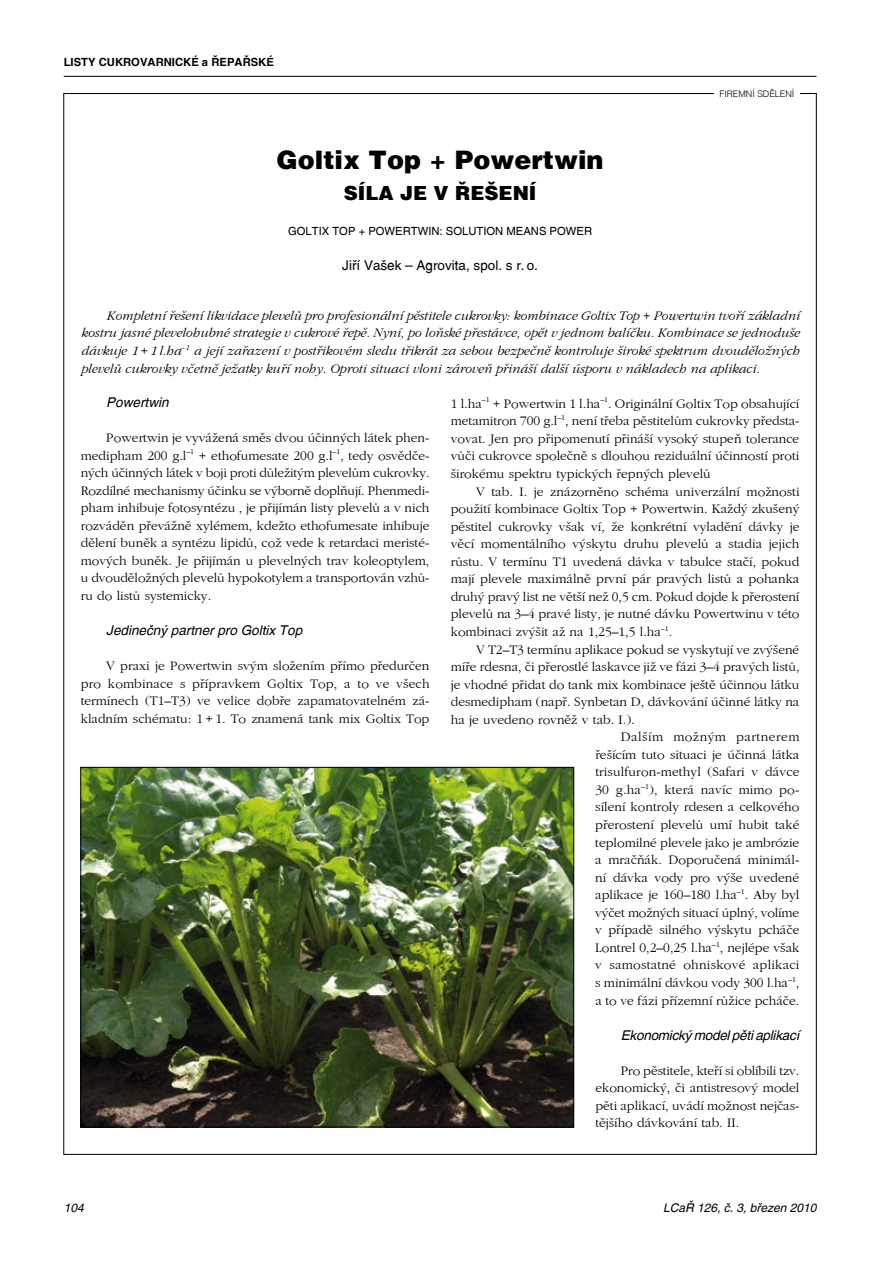
<style>
.page{position:relative;width:893px;height:1263px;background:#fff}
.page>*{position:absolute;margin:0;border:0;box-sizing:border-box;transform-origin:0 0}
.t1{font:25.5px "Switzerland Black Plain";color:#000}
.t2{font:19.5px "Switzerland Black Plain";color:#000}
.t3{font:13.5px/17.5px "Gatineau Plain";color:#000;text-align:justify}
.t4{font:italic 13.5px/17.5px "Gatineau";color:#000;text-align:justify}
.t5{font:italic 13.5px "Switzerland";color:#000}
.t6{font:13.5px "Switzerland Plain";color:#000}
.t7{font:italic 13.5px "Switzerland";letter-spacing:-.02em;color:#000}
.t8{font:italic 12px "Switzerland";color:#000}
.t9{font:11.25px "Switzerland Plain";color:#000}
.t10{font:700 11.25px "Switzerland";color:#000}
.t11{font:9px "Switzerland Light Plain";color:#000}
.s1{color:#fff}
</style>
<div class="page">
<hr style="left:64px;top:76px;width:752px;height:1px;background:#000">
<img style="left:82px;top:769px;width:490px;height:356px">
<p class="t10" style="left:64px;top:55px;width:212px">LISTY CUKROVARNICKÉ a ŘEPAŘSKÉ</p>
<p class="t11" style="left:719px;top:88px;width:82px">FIREMNÍ SDĚLENÍ <span class="s1">.</span></p>
<h1 class="t1" style="left:277px;top:143px;width:328px">Goltix Top + Powertwin</h1>
<h2 class="t2" style="left:344px;top:180px;width:194px">Síla je v řešení</h2>
<p class="t9" style="left:288px;top:224px;width:306px">GOLTIX TOP + POWERTWIN: SOLUTION MEANS POWER</p>
<p class="t6" style="left:342px;top:257px;width:197px">JIŘÍ VAŠEK – AGROVITA, SPOL. S R. O.</p>
<p class="t4" style="left:81px;top:307px;width:720px;text-indent:26px">Kompletní řešení likvidace plevelů pro profesionální pěstitele cukrovky: kombinace Goltix Top + Powertwin tvoří základní kostru jasné plevelohubné strategie v cukrové řepě. Nyní, po loňské přestávce, opět v jednom balíčku. Kombinace se jednoduše dávkuje 1+1l.ha<sup>–1</sup> a její zařazení v postřikovém sledu třikrát za sebou bezpečně kontroluje široké spektrum dvouděložných plevelů cukrovky včetně ježatky kuří nohy. Oproti situaci vloni zároveň přináší další úsporu v nákladech na aplikaci.</p>
<p class="t5" style="left:106px;top:394px;width:64px">Powertwin</p>
<p class="t3" style="left:81px;top:429px;width:350px;text-indent:26px">Powertwin je vyvážená směs dvou účinných látek phen&shy;medipham 200 g.l<sup>–1</sup> + ethofumesate 200 g.l<sup>–1</sup>, tedy osvědče&shy;ných účinných látek v boji proti důležitým plevelům cukrovky.<br>Rozdílné mechanismy účinku se výborně doplňují. Phenmedi&shy;pham inhibuje fotosyntézu , je přijímán listy plevelů a v nich rozváděn převážně xylémem, kdežto ethofumesate inhibuje dělení buněk a syntézu lipidů, což vede k retardaci meristé&shy;mových buněk. Je přijímán u plevelných trav koleoptylem, u dvouděložných plevelů hypokotylem a transportován vzhů&shy;ru do listů systemicky.</p>
<p class="t5" style="left:106px;top:622px;width:197px">Jedinečný partner pro Goltix Top</p>
<p class="t3" style="left:81px;top:657px;width:350px;text-indent:26px">V praxi je Powertwin svým složením přímo předurčen pro kombinace s přípravkem Goltix Top, a to ve všech termínech (T1–T3) ve velice dobře zapamatovatelném zá&shy;kladním schématu: 1 + 1. To znamená tank mix Goltix Top</p>
<p class="t3" style="left:451px;top:395px;width:350px">1 l.ha<sup>–1</sup> + Powertwin 1 l.ha<sup>–1</sup>. Originální Goltix Top obsahující metamitron 700 g.l<sup>–1</sup>, není třeba pěstitelům cukrovky předsta&shy;vovat. Jen pro připomenutí přináší vysoký stupeň tolerance vůči cukrovce společně s dlouhou reziduální účinností proti širokému spektru typických řepných plevelů</p>
<p class="t3" style="left:451px;top:483px;width:350px;text-indent:26px">V tab. I. je znázorněno schéma univerzální možnosti použití kombinace Goltix Top + Powertwin. Každý zkušený pěstitel cukrovky však ví, že konkrétní vyladění dávky je věcí momentálního výskytu druhu plevelů a stadia jejich růstu. V termínu T1 uvedená dávka v tabulce stačí, pokud mají plevele maximálně první pár pravých listů a pohanka druhý pravý list ne větší než 0,5 cm. Pokud dojde k přerostení plevelů na 3–4 pravé listy, je nutné dávku Powertwinu v této kombinaci zvýšit až na 1,25–1,5 l.ha<sup>–1</sup>.</p>
<p class="t3" style="left:451px;top:641px;width:350px;text-indent:26px">V T2–T3 termínu aplikace pokud se vyskytují ve zvýšené míře rdesna, či přerostlé laskavce již ve fázi 3–4 pravých listů, je vhodné přidat do tank mix kombinace ještě účinnou látku desmedipham (např. Synbetan D, dávkování účinné látky na ha je uvedeno rovněž v tab. I.).</p>
<p class="t3" style="left:595px;top:728px;width:206px;text-indent:26px">Dalším možným partnerem řešícím tuto situaci je účinná látka trisulfuron-methyl (Safari v dávce 30 g.ha<sup>–1</sup>), která navíc mimo po&shy;sílení kontroly rdesen a celkového přerostení plevelů umí hubit také teplomilné plevele jako je ambrózie a mračňák. Doporučená minimál&shy;ní dávka vody pro výše uvedené aplikace je 160–180 l.ha<sup>–1</sup>. Aby byl výčet možných situací úplný, volíme v případě silného výskytu pcháče Lontrel 0,2–0,25 l.ha<sup>–1</sup>, nejlépe však v samostatné ohniskové aplikaci s minimální dávkou vody 300 l.ha<sup>–1</sup>, a to ve fázi přízemní růžice pcháče.</p>
<p class="t7" style="left:621px;top:1027px;width:180px">Ekonomický model pěti aplikací</p>
<p class="t3" style="left:595px;top:1062px;width:206px;text-indent:26px">Pro pěstitele, kteří si oblíbili tzv. ekonomický, či antistresový model pěti aplikací, uvádí možnost nejčas&shy;tějšího dávkování tab. II.</p>
<p class="t8" style="left:64px;top:1201px;width:22px">104</p>
<p class="t8" style="left:663px;top:1201px;width:155px">LCaŘ 126, č. 3, březen 2010</p>
</div>
